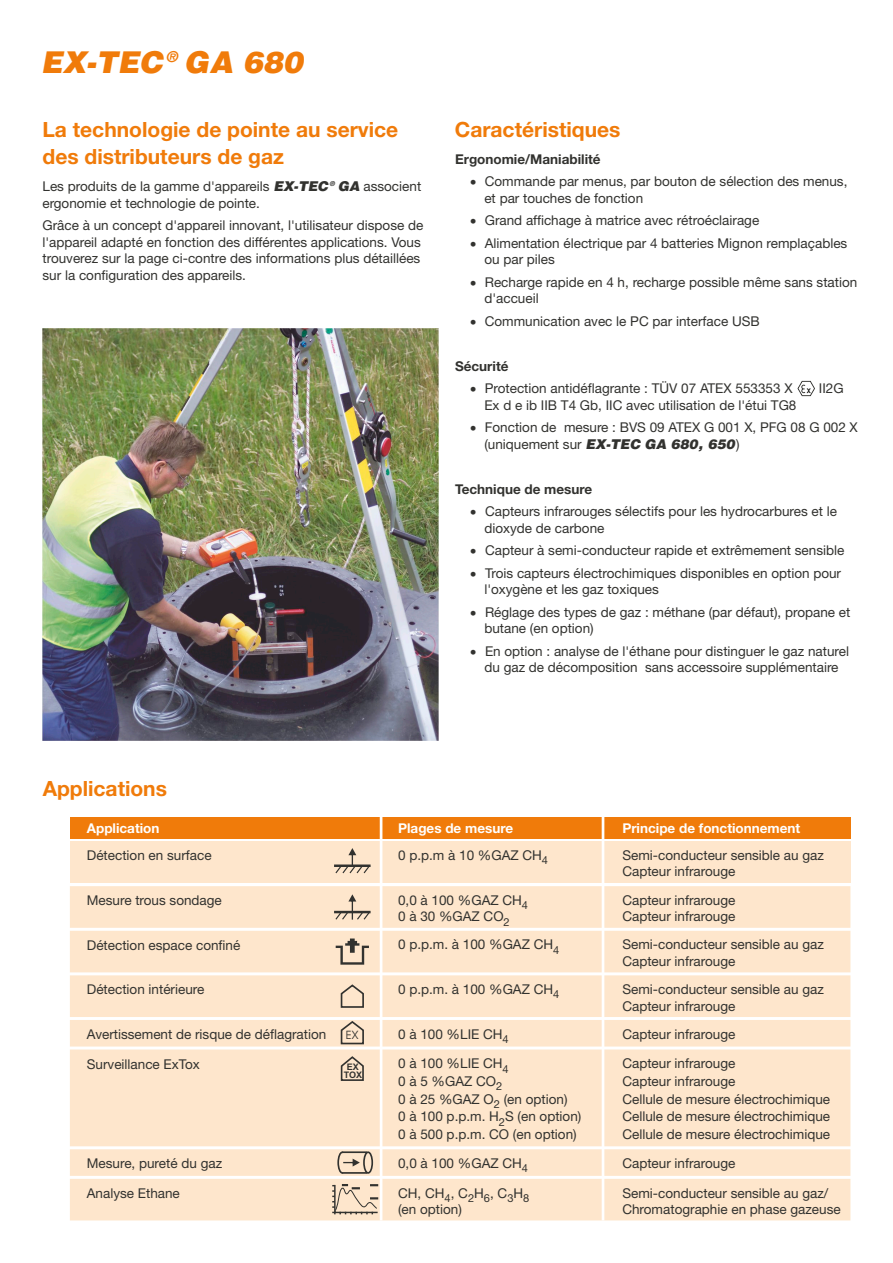
<style>
.page{position:relative;width:893px;height:1263px;background:#fff}
.page>*{position:absolute;margin:0;border:0;box-sizing:border-box;transform-origin:0 0}
.t1{font:30px "Airbus Special";color:#f07b0a}
.t2{font:700 21px/27px "Helvetica Neue LT";color:#f07b0a}
.t3{font:15px "Airbus Special";color:#f07b0a}
.t4{font:13.5px/16.5px "Helvetica Neue LT";color:#32322f}
.t5{font:700 13.5px "Helvetica Neue LT";color:#fff}
.t6{font:700 13.5px "Helvetica Neue LT";color:#32322f}
.t7{font:13.5px "Symbol";color:#32322f}
.t8{font:11.7px "Avant Garde IT Cby BT";color:#32322f}
.t9{font:11.1px "Helvetica Neue LT";color:#32322f}
.t10{font:700 9px/8.2px "Arial";color:#32322f;text-align:center}
.t11{font:6.75px "Airbus Special";color:#32322f}
.s1{font-family:"Airbus Special"}
</style>
<div class="page">
<img style="left:42px;top:329px;width:396px;height:412px">
<div style="left:70px;top:817px;width:780px;height:21px;background:#f07b0a"></div>
<div style="left:70px;top:841px;width:780px;height:42px;background:#fee6cc"></div>
<div style="left:70px;top:1049px;width:780px;height:97px;background:#fee6cc"></div>
<hr style="left:380px;top:814px;width:2px;height:406px;background:#fff">
<hr style="left:602px;top:814px;width:2px;height:406px;background:#fff">
<svg style="left:334px;top:848px;width:37px;height:26px"></svg>
<svg style="left:340px;top:1055px;width:25px;height:27px"></svg>
<svg style="left:70px;top:1149px;width:780px;height:71px;background:#fce6ce"></svg>
<svg style="left:797px;top:381px;width:18px;height:15px"></svg>
<svg style="left:70px;top:886px;width:780px;height:160px;background:#fde6ce"></svg>
<p class="t3" style="left:166px;top:50px;width:14px">®</p>
<h1 class="t1" style="left:41px;top:49px;width:263px">EX-TEC GA 680</h1>
<h2 class="t2" style="left:43px;top:118px;width:357px">La technologie de pointe au service des distributeurs de gaz</h2>
<p class="t11" style="left:330px;top:180px;width:7px">®</p>
<p class="t4" style="left:43px;top:179px;width:380px">Les produits de la gamme d'appareils <span class="s1">EX-TEC GA</span> associent ergonomie et technologie de pointe.</p>
<p class="t4" style="left:43px;top:218px;width:382px">Grâce à un concept d'appareil innovant, l'utilisateur dispose de l'appareil adapté en fonction des différentes applications. Vous trouverez sur la page ci-contre des informations plus détaillées sur la configuration des appareils.</p>
<h2 class="t2" style="left:455px;top:118px;width:167px">Caractéristiques</h2>
<p class="t6" style="left:455px;top:154px;width:147px">Ergonomie/Maniabilité</p>
<p class="t4" style="left:484px;top:174px;width:364px;text-indent:-14px">• Commande par menus, par bouton de sélection des menus, et par touches de fonction</p>
<p class="t4" style="left:470px;top:213px;width:291px">• Grand affichage à matrice avec rétroéclairage</p>
<p class="t4" style="left:484px;top:236px;width:364px;text-indent:-14px">• Alimentation électrique par 4 batteries Mignon remplaçables ou par piles</p>
<p class="t4" style="left:484px;top:275px;width:374px;text-indent:-14px">• Recharge rapide en 4 h, recharge possible même sans station d'accueil</p>
<p class="t4" style="left:470px;top:314px;width:291px">• Communication avec le PC par interface USB</p>
<p class="t6" style="left:455px;top:361px;width:55px">Sécurité</p>
<p class="t4" style="left:470px;top:381px;width:324px">• Protection antidéflagrante : TÜV 07 ATEX 553353 X</p>
<p class="t4" style="left:819px;top:381px;width:26px">II2G</p>
<p class="t4" style="left:484px;top:398px;width:314px">Ex d e ib IIB T4 Gb, IIC avec utilisation de l'étui TG8</p>
<p class="t4" style="left:484px;top:420px;width:375px;text-indent:-14px">• Fonction de mesure : BVS 09 ATEX G 001 X, PFG 08 G 002 X (uniquement sur <span class="s1">EX-TEC GA 680, 650</span>)</p>
<p class="t6" style="left:455px;top:484px;width:139px">Technique de mesure</p>
<p class="t7" style="left:470px;top:507px;width:8px">•</p>
<p class="t4" style="left:484px;top:504px;width:354px">Capteurs infrarouges sélectifs pour les hydrocarbures et le dioxyde de carbone</p>
<p class="t4" style="left:485px;top:540px;width:361px;line-height:22.5px">Capteur à semi-conducteur rapide et extrêmement sensible<br>Trois capteurs électrochimiques disponibles en option pour</p>
<p class="t4" style="left:484px;top:579px;width:367px;line-height:22.5px">l'oxygène et les gaz toxiques<br>Réglage des types de gaz : méthane (par défaut), propane et</p>
<p class="t4" style="left:484px;top:618px;width:366px;line-height:22.5px">butane (en option)<br>En option : analyse de l'éthane pour distinguer le gaz naturel</p>
<p class="t4" style="left:484px;top:660px;width:356px">du gaz de décomposition sans accessoire supplémentaire</p>
<p class="t7" style="left:470px;top:607px;width:8px">•</p>
<p class="t7" style="left:470px;top:646px;width:8px">•</p>
<h2 class="t2" style="left:43px;top:777px;width:126px">Applications</h2>
<p class="t5" style="left:87px;top:824px;width:74px">Application</p>
<p class="t4" style="left:87px;top:848px;width:126px">Détection en surface</p>
<p class="t4" style="left:87px;top:893px;width:137px">Mesure trous sondage</p>
<p class="t4" style="left:87px;top:938px;width:155px">Détection espace confiné</p>
<p class="t4" style="left:87px;top:983px;width:119px">Détection intérieure</p>
<p class="t5" style="left:398px;top:824px;width:116px">Plages de mesure</p>
<p class="t4" style="left:398px;top:848px;width:151px">0 p.p.m à 10 %GAZ CH<sub>4</sub></p>
<p class="t4" style="left:398px;top:893px;width:131px">0,0 à 100 %GAZ CH<sub>4<br></sub>0 à 30 %GAZ CO<sub>2</sub></p>
<p class="t4" style="left:398px;top:938px;width:163px">0 p.p.m. à 100 %GAZ CH<sub>4</sub></p>
<p class="t4" style="left:398px;top:982px;width:163px">0 p.p.m. à 100 %GAZ CH<sub>4</sub></p>
<p class="t5" style="left:622px;top:823px;width:179px">Principe de fonctionnement</p>
<p class="t4" style="left:622px;top:848px;width:203px">Semi-conducteur sensible au gaz<br>Capteur infrarouge</p>
<p class="t4" style="left:622px;top:893px;width:115px">Capteur infrarouge<br>Capteur infrarouge</p>
<p class="t4" style="left:622px;top:938px;width:203px">Semi-conducteur sensible au gaz<br>Capteur infrarouge</p>
<p class="t4" style="left:622px;top:982px;width:203px">Semi-conducteur sensible au gaz<br>Capteur infrarouge</p>
<p class="t4" style="left:87px;top:1027px;width:241px">Avertissement de risque de déflagration</p>
<p class="t8" style="left:346px;top:1030px;width:14px">EX</p>
<p class="t4" style="left:398px;top:1027px;width:112px">0 à 100 %LIE CH<sub>4</sub></p>
<p class="t4" style="left:622px;top:1027px;width:115px">Capteur infrarouge</p>
<p class="t4" style="left:87px;top:1057px;width:114px">Surveillance ExTox</p>
<p class="t4" style="left:87px;top:1150px;width:137px;line-height:29.5px">Mesure, pureté du gaz<br>Analyse Ethane</p>
<p class="t10" style="left:344px;top:1063px;width:20px">EX<br>TOX</p>
<p class="t4" style="left:398px;top:1056px;width:171px;line-height:17.7px">0 à 100 %LIE CH<sub>4<br></sub>0 à 5 %GAZ CO<sub>2<br></sub>0 à 25 %GAZ O (en option)</p>
<p class="t9" style="left:494px;top:1100px;width:8px">2</p>
<p class="t4" style="left:398px;top:1109px;width:185px">0 à 100 p.p.m. H S (en option)</p>
<p class="t9" style="left:499px;top:1118px;width:8px">2</p>
<p class="t4" style="left:398px;top:1121px;width:180px;line-height:29.2px">0 à 500 p.p.m. CO (en option)<br>0,0 à 100 %GAZ CH<sub>4<br></sub>CH, CH<sub>4</sub>, C<sub>2</sub>H<sub>6</sub>, C<sub>3</sub>H<sub>8</sub></p>
<p class="t4" style="left:398px;top:1202px;width:65px">(en option)</p>
<p class="t4" style="left:622px;top:1056px;width:209px;line-height:17.7px">Capteur infrarouge<br>Capteur infrarouge<br>Cellule de mesure électrochimique<br>Cellule de mesure électrochimique<br>Cellule de mesure électrochimique</p>
<p class="t4" style="left:622px;top:1150px;width:208px;line-height:29.5px">Capteur infrarouge<br>Semi-conducteur sensible au gaz/</p>
<p class="t4" style="left:622px;top:1202px;width:220px">Chromatographie en phase gazeuse</p>
</div>
